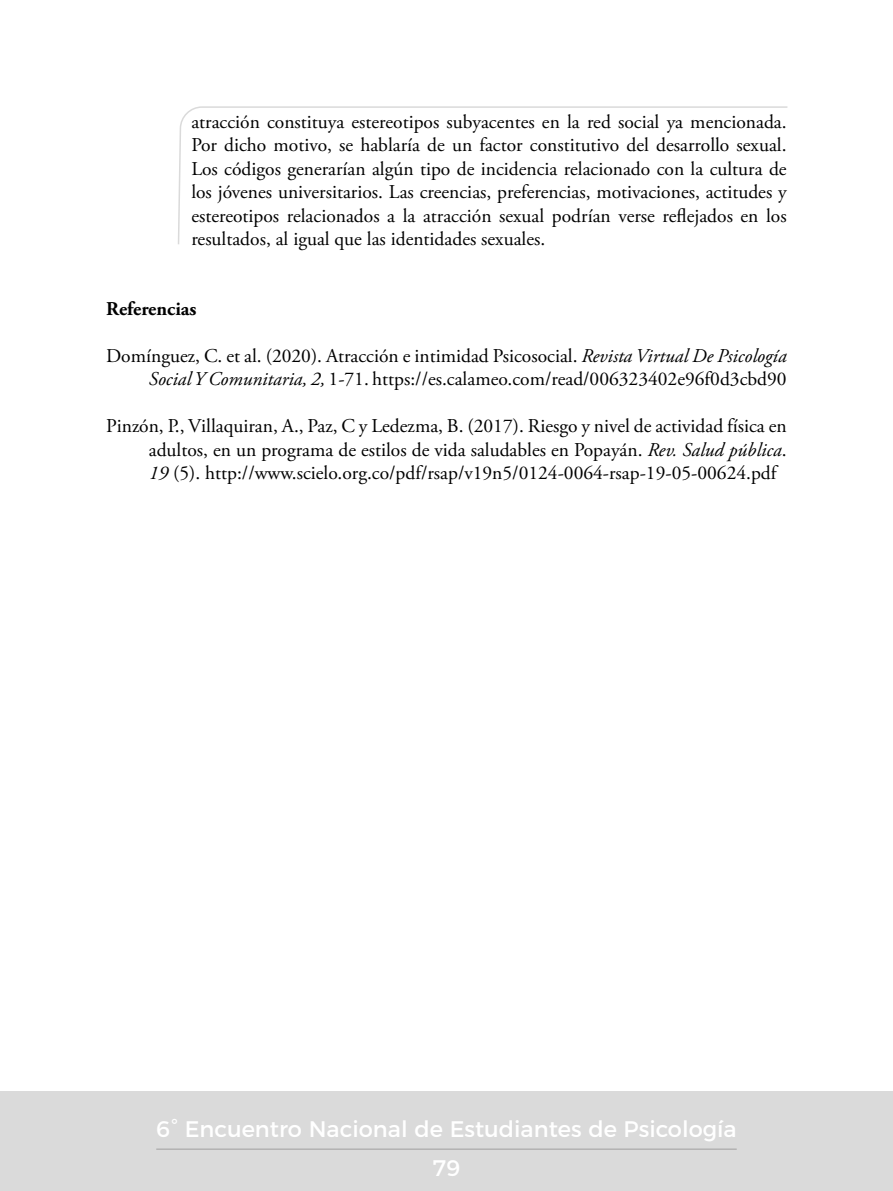
<style>
.page{position:relative;width:893px;height:1191px;background:#fff}
.page>*{position:absolute;margin:0;border:0;box-sizing:border-box;transform-origin:0 0}
.t1{font:22.5px/38.1px "Montserrat";color:#fff;text-align:center}
.t2{font:19.5px/23.4px "Adobe Garamond Pro";color:#000;text-align:justify}
.t3{font:700 19.5px "Adobe Garamond Pro";color:#000}
.s1{font-style:italic}
</style>
<div class="page">
<div style="left:0;top:1091px;width:893px;height:100px;background:#dadada"></div>
<hr style="left:156px;top:1148px;width:581px;height:2px;background:#b3b2b2">
<svg style="left:178px;top:106px;width:610px;height:139px"></svg>
<p class="t2" style="left:191px;top:111px;width:597px">atracción constituya estereotipos subyacentes en la red social ya mencionada.<br>Por dicho motivo, se hablaría de un factor constitutivo del desarrollo sexual.<br>Los códigos generarían algún tipo de incidencia relacionado con la cultura de los jóvenes universitarios. Las creencias, preferencias, motivaciones, actitudes y estereotipos relacionados a la atracción sexual podrían verse reflejados en los resultados, al igual que las identidades sexuales.</p>
<p class="t3" style="left:106px;top:298px;width:92px">Referencias</p>
<p class="t2" style="left:106px;top:345px;width:682px;text-align:right">Domínguez, C. et al. (2020). Atracción e intimidad Psicosocial. <span class="s1">Revista Virtual De Psicología<br>Social Y Comunitaria, 2,</span> 1-71. https://es.calameo.com/read/006323402e96f0d3cbd90</p>
<p class="t2" style="left:149px;top:415px;width:639px;text-indent:-43px">Pinzón, P., Villaquiran, A., Paz, C y Ledezma, B. (2017). Riesgo y nivel de actividad física en adultos, en un programa de estilos de vida saludables en Popayán. <span class="s1">Rev. Salud pública</span>.<br><span class="s1">19</span> (5). http://www.scielo.org.co/pdf/rsap/v19n5/0124-0064-rsap-19-05-00624.pdf</p>
<p class="t1" style="left:156px;top:1108px;width:582px">6° Encuentro Nacional de Estudiantes de Psicología<br>79</p>
</div>
